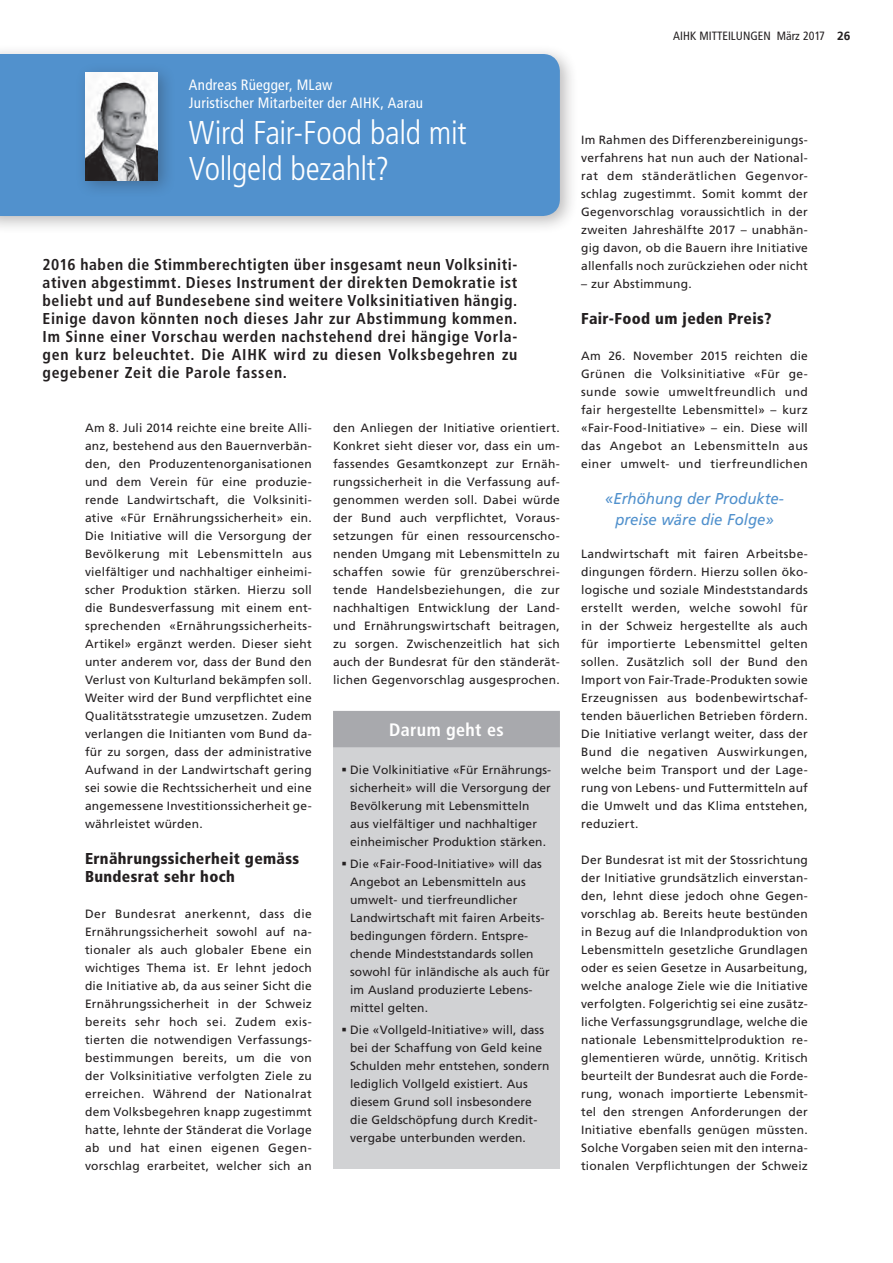
<style>
.page{position:relative;width:893px;height:1263px;background:#fff}
.page>*{position:absolute;margin:0;border:0;box-sizing:border-box;transform-origin:0 0}
.haupttitel{font:300 condensed 33px/36px "Frutiger";letter-spacing:-.01em;color:#fff}
.haupttitel_grau{font:700 condensed 18px "Frutiger";letter-spacing:.02em;color:#fff}
.lead__Abstand_nach{font:700 condensed 15.75px/18px "Frutiger";letter-spacing:.045em;color:#231f20;text-align:justify}
.zwischentitel{font:900 condensed 15.75px/18px "Frutiger";letter-spacing:.02em;color:#231f20}
.störer{font:italic 15.75px/21px "Frutiger";color:#5191cd;text-align:center;scale:.95 1}
.autor{font:condensed 15px/18px "Frutiger";letter-spacing:.015em;color:#fff}
.fliesstext{font:12px/18px "Frutiger";letter-spacing:.025em;color:#231f20;text-align:justify}
.t1{font:12px/18px "Frutiger LT";letter-spacing:.01em;color:#231f20}
.t2{font:condensed 12px "Frutiger";color:#231f20}
.s1{font-family:"Frutiger LT45";font-weight:300;font-stretch:normal}
</style>
<div class="page">
<div style="left:0;top:44px;width:578px;height:191px;background:#231f20;opacity:.3"></div>
<div style="left:0;top:54px;width:560px;height:162px;background:#5191cd"></div>
<div style="left:333px;top:711px;width:227px;height:458px;background:#d1d2d4"></div>
<div style="left:333px;top:711px;width:227px;height:36px;background:#a8a9ad"></div>
<div style="left:75px;top:62px;width:101px;height:137px;background:#231f20;opacity:.3"></div>
<img style="left:85px;top:72px;width:73px;height:108px">
<p class="autor" style="left:189px;top:76px;width:235px">Andreas Rüegger, MLaw<br>Juristischer Mitarbeiter der AIHK, Aarau</p>
<p class="haupttitel" style="left:189px;top:115px;width:279px">Wird Fair-Food bald mit<br>Vollgeld bezahlt?</p>
<p class="lead__Abstand_nach" style="left:43px;top:256px;width:476px">2016 haben die Stimmberechtigten über insgesamt neun Volksiniti&shy;ativen abgestimmt. Dieses Instrument der direkten Demokratie ist beliebt und auf Bundesebene sind weitere Volksinitiativen hängig.<br>Einige davon könnten noch dieses Jahr zur Abstimmung kommen.<br>Im Sinne einer Vorschau werden nachstehend drei hängige Vorla&shy;gen kurz beleuchtet. Die AIHK wird zu diesen Volksbegehren zu gegebener Zeit die Parole fassen.</p>
<p class="fliesstext" style="left:85px;top:419px;width:228px">Am 8. Juli 2014 reichte eine breite Alli&shy;anz, bestehend aus den Bauernverbän&shy;den, den Produzentenorganisationen und dem Verein für eine produzie&shy;rende Landwirtschaft, die Volksiniti&shy;ative «Für Ernährungssicherheit» ein.<br>Die Initiative will die Versorgung der Bevölkerung mit Lebensmitteln aus vielfältiger und nachhaltiger einheimi&shy;scher Produktion stärken. Hierzu soll die Bundesverfassung mit einem ent&shy;sprechenden «Ernährungssicherheits-Artikel» ergänzt werden. Dieser sieht unter anderem vor, dass der Bund den Verlust von Kulturland bekämpfen soll.<br>Weiter wird der Bund verpflichtet eine Qualitätsstrategie umzusetzen. Zudem verlangen die Initianten vom Bund da&shy;für zu sorgen, dass der administrative Aufwand in der Landwirtschaft gering sei sowie die Rechtssicherheit und eine angemessene Investitionssicherheit ge&shy;währleistet würden.</p>
<p class="zwischentitel" style="left:85px;top:849px;width:216px">Ernährungssicherheit gemäss<br>Bundesrat sehr hoch</p>
<p class="fliesstext" style="left:85px;top:905px;width:228px">Der Bundesrat anerkennt, dass die Ernährungssicherheit sowohl auf na&shy;tionaler als auch globaler Ebene ein wichtiges Thema ist. Er lehnt jedoch die Initiative ab, da aus seiner Sicht die Ernährungssicherheit in der Schweiz bereits sehr hoch sei. Zudem exis&shy;tierten die notwendigen Verfassungs&shy;bestimmungen bereits, um die von der Volksinitiative verfolgten Ziele zu erreichen. Während der Nationalrat dem Volksbegehren knapp zugestimmt hatte, lehnte der Ständerat die Vorlage ab und hat einen eigenen Gegen&shy;vorschlag erarbeitet, welcher sich an</p>
<p class="fliesstext" style="left:333px;top:419px;width:228px">den Anliegen der Initiative orientiert.<br>Konkret sieht dieser vor, dass ein um&shy;fassendes Gesamtkonzept zur Ernäh&shy;rungssicherheit in die Verfassung auf&shy;genommen werden soll. Dabei würde der Bund auch verpflichtet, Voraus&shy;setzungen für einen ressourcenscho&shy;nenden Umgang mit Lebensmitteln zu schaffen sowie für grenzüberschrei&shy;tende Handelsbeziehungen, die zur nachhaltigen Entwicklung der Land&shy;und Ernährungswirtschaft beitragen, zu sorgen. Zwischenzeitlich hat sich auch der Bundesrat für den ständerät&shy;lichen Gegenvorschlag ausgesprochen.</p>
<p class="haupttitel_grau" style="left:389px;top:719px;width:116px">Darum geht es</p>
<p class="t1" style="left:350px;top:760px;width:203px">Die Volkinitiative «Für Ernährungs&shy;sicherheit» will die Versorgung der Bevölkerung mit Lebensmitteln aus vielfältiger und nachhaltiger einheimischer Produktion stärken.</p>
<p class="t1" style="left:350px;top:855px;width:201px">Die «Fair-Food-Initiative» will das<br>Angebot an Lebensmitteln aus umwelt- und tierfreundlicher<br>Landwirtschaft mit fairen Arbeits&shy;bedingungen fördern. Entspre&shy;chende Mindeststandards sollen sowohl für inländische als auch für im Ausland produzierte Lebens&shy;mittel gelten.</p>
<p class="t1" style="left:350px;top:1021px;width:201px">Die «Vollgeld-Initiative» will, dass bei der Schaffung von Geld keine Schulden mehr entstehen, sondern lediglich Vollgeld existiert. Aus diesem Grund soll insbesondere die Geldschöpfung durch Kredit&shy;vergabe unterbunden werden.</p>
<p class="t2" style="left:673px;top:29px;width:179px">AIHK MITTEILUNGEN März 2017 <span class="s1">26</span></p>
<p class="fliesstext" style="left:581px;top:131px;width:228px">Im Rahmen des Differenzbereinigungs&shy;verfahrens hat nun auch der National&shy;rat dem ständerätlichen Gegenvor&shy;schlag zugestimmt. Somit kommt der Gegenvorschlag voraussichtlich in der zweiten Jahreshälfte 2017 – unabhän&shy;gig davon, ob die Bauern ihre Initiative allenfalls noch zurückziehen oder nicht</p>
<p class="fliesstext" style="left:581px;top:275px;width:112px">– zur Abstimmung.</p>
<p class="zwischentitel" style="left:581px;top:309px;width:192px">Fair-Food um jeden Preis?</p>
<p class="fliesstext" style="left:581px;top:347px;width:228px">Am 26. November 2015 reichten die Grünen die Volksinitiative «Für ge&shy;sunde sowie umweltfreundlich und fair hergestellte Lebensmittel» – kurz «Fair-Food-Initiative» – ein. Diese will das Angebot an Lebensmitteln aus einer umwelt- und tierfreundlichen</p>
<p class="störer" style="left:605px;top:488px;width:190px">«Erhöhung der Produkte&shy;preise wäre die Folge»</p>
<p class="fliesstext" style="left:581px;top:545px;width:228px">Landwirtschaft mit fairen Arbeitsbe&shy;dingungen fördern. Hierzu sollen öko&shy;logische und soziale Mindeststandards erstellt werden, welche sowohl für in der Schweiz hergestellte als auch für importierte Lebensmittel gelten sollen. Zusätzlich soll der Bund den Import von Fair-Trade-Produkten sowie Erzeugnissen aus bodenbewirtschaf&shy;tenden bäuerlichen Betrieben fördern.<br>Die Initiative verlangt weiter, dass der Bund die negativen Auswirkungen, welche beim Transport und der Lage&shy;rung von Lebens- und Futtermitteln auf die Umwelt und das Klima entstehen, reduziert.</p>
<p class="fliesstext" style="left:581px;top:851px;width:228px">Der Bundesrat ist mit der Stossrichtung der Initiative grundsätzlich einverstan&shy;den, lehnt diese jedoch ohne Gegen&shy;vorschlag ab. Bereits heute bestünden in Bezug auf die Inlandproduktion von Lebensmitteln gesetzliche Grundlagen oder es seien Gesetze in Ausarbeitung, welche analoge Ziele wie die Initiative verfolgten. Folgerichtig sei eine zusätz&shy;liche Verfassungsgrundlage, welche die nationale Lebensmittelproduktion re&shy;glementieren würde, unnötig. Kritisch beurteilt der Bundesrat auch die Forde&shy;rung, wonach importierte Lebensmit&shy;tel den strengen Anforderungen der Initiative ebenfalls genügen müssten.<br>Solche Vorgaben seien mit den interna&shy;tionalen Verpflichtungen der Schweiz</p>
</div>
